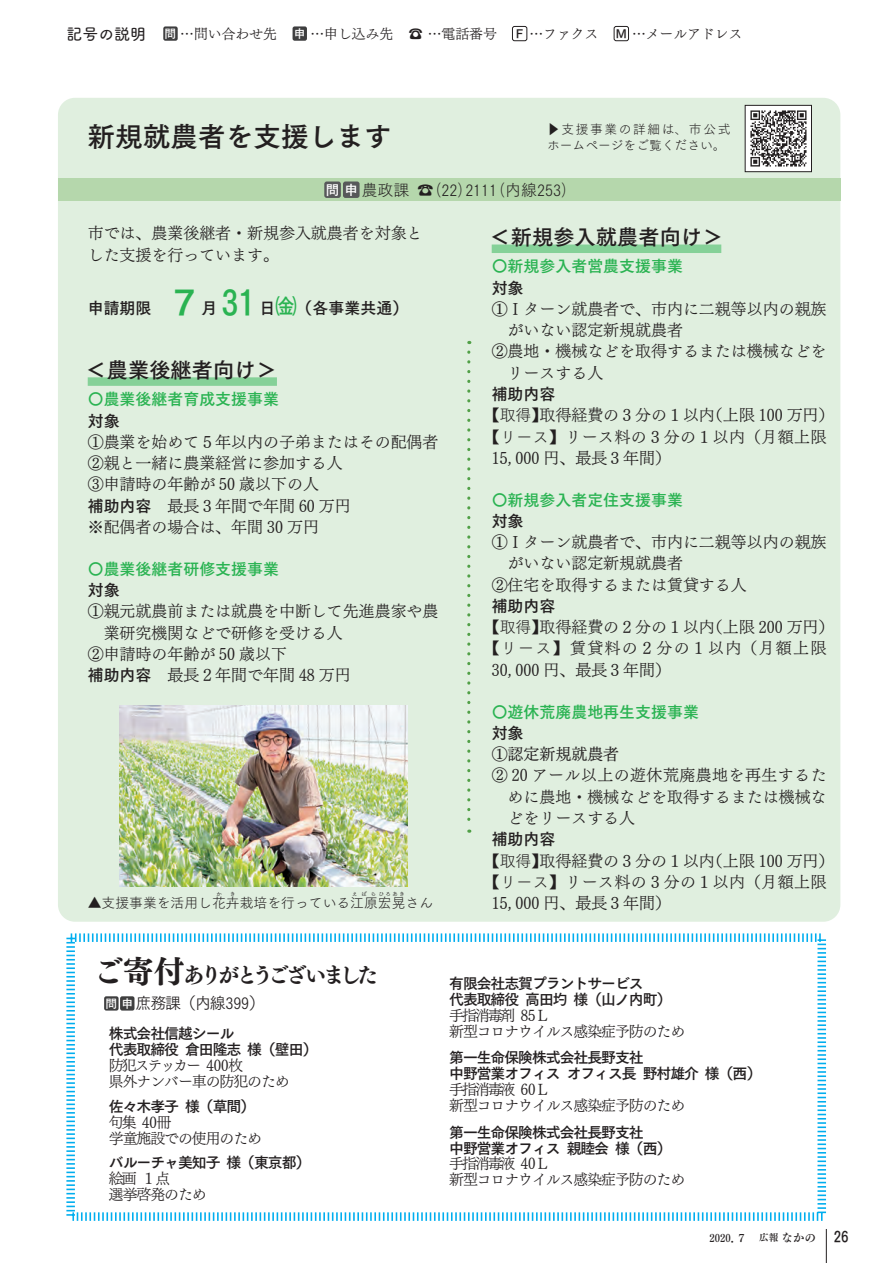
<style>
.page{position:relative;width:893px;height:1263px;background:#fff}
.page>*{position:absolute;margin:0;border:0;box-sizing:border-box;transform-origin:0 0}
.t1{font:34.05px "Tsuku Go Pro B";color:#2ab352}
.t2{font:27.6px "Tsuku Go Pro B";color:#231f20}
.t3{font:21.3px "Tsuku Go Pro B";color:#231f20}
.t4{font:21.3px "UD Mincho Pro B";letter-spacing:-.185em;color:#231f20}
.t5{font:15.9px/21.3px "UD Mincho Pro L";color:#231f20}
.t6{font:15.9px/21.3px "UD Mincho Pro L";letter-spacing:.025em;color:#231f20}
.t7{font:15.9px "Tsuku Go Pro B";color:#2ab352}
.t8{font:15.9px "Tsuku Go Pro B";color:#231f20}
.t9{font:15.9px/21.3px "UD Mincho Pro L";letter-spacing:.085em;color:#231f20}
.t10{font:15.9px "Tsuku Go Pro L";color:#231f20}
.t11{font:15.9px "Tsuku Go Pro R";letter-spacing:-.05em;color:#231f20}
.t12{font:15.9px "UD Mincho Pro M";color:#231f20}
.t13{font:15.9px "Tsuku A Rd Gothic Std D";color:#231f20}
.t14{font:14.85px/15.9px "Tsuku Go Pro B";letter-spacing:-.07em;color:#231f20}
.t15{font:14.85px/15.9px "UD Mincho Pro L";letter-spacing:-.07em;color:#231f20}
.t16{font:13.8px "UD Mincho Pro L";color:#231f20}
.t17{font:13.8px "Tsuku Go Pro L";color:#231f20}
.t18{font:13.5px "Tsuku Go Pro B";color:#fff}
.t19{font:12.75px/15.9px "Tsuku Go Pro L";color:#231f20}
.t20{font:11.7px "Tsuku Go Pro B";color:#fff}
.t21{font:11.7px "Tsuku Min Pro B";color:#231f20}
.t22{font:11.7px "Tsuku Go Pro B";color:#231f20}
.t23{font:10.65px "Tsuku Min Pro B";color:#231f20}
.t24{font:9.6px "Tsuku Min Pro B";color:#231f20}
.t25{font:5.25px "Tsuku Go Pro L";letter-spacing:.3em;color:#231f20}
.s1{font-size:21.3px;color:#2ab352}
.s2{font-size:15.9px;color:#231f20}
.s3{font-family:"Tsuku Go Pro B"}
.s4{font-family:"UD Mincho Pro M"}
.s5{font-family:"Tsuku Go Pro L"}
.s6{font-size:30.9px}
</style>
<div class="page">
<div style="left:58px;top:98px;width:782px;height:824px;background:#e0efdf;border-radius:17px"></div>
<img style="left:119px;top:705px;width:288px;height:181px">
<hr style="left:826px;top:1229px;width:1px;height:34px;background:#231f20">
<div style="left:163px;top:26px;width:15px;height:15px;background:#3e3e3f;border-radius:2px"></div>
<div style="left:293px;top:26px;width:14px;height:15px;background:#3e3e3f;border-radius:2px"></div>
<div style="left:512px;top:26px;width:15px;height:15px;border:1px solid #231f20;border-radius:2px"></div>
<div style="left:614px;top:26px;width:15px;height:15px;border:1px solid #231f20;border-radius:2px"></div>
<svg style="left:66px;top:933px;width:761px;height:288px"></svg>
<div style="left:104px;top:996px;width:15px;height:14px;background:#3e3e3f;border-radius:2px"></div>
<div style="left:120px;top:996px;width:14px;height:14px;background:#3e3e3f;border-radius:2px"></div>
<img style="left:747px;top:107px;width:63px;height:63px">
<div style="left:745px;top:105px;width:67px;height:67px;border:1px solid #231f20"></div>
<div style="left:58px;top:178px;width:782px;height:23px;background:#b5d7ac"></div>
<div style="left:324px;top:181px;width:17px;height:17px;background:#57585a;border-radius:2px"></div>
<div style="left:343px;top:181px;width:17px;height:17px;background:#57585a;border-radius:2px"></div>
<svg style="left:467px;top:352px;width:3px;height:481px"></svg>
<div style="left:88px;top:377px;width:189px;height:9px;background:#85d198"></div>
<div style="left:492px;top:244px;width:229px;height:9px;background:#85d198"></div>
<p class="t13" style="left:66px;top:21px;width:81px">記号の説明</p>
<p class="t20" style="left:294px;top:23px;width:12px">申</p>
<p class="t16" style="left:180px;top:23px;width:98px">…問い合わせ先</p>
<p class="t16" style="left:529px;top:23px;width:71px">…ファクス</p>
<p class="t16" style="left:409px;top:23px;width:90px">☎ …電話番号</p>
<p class="t22" style="left:615px;top:23px;width:12px">Ｍ</p>
<p class="t16" style="left:310px;top:23px;width:84px">…申し込み先</p>
<p class="t16" style="left:632px;top:23px;width:112px">…メールアドレス</p>
<p class="t20" style="left:165px;top:23px;width:12px">問</p>
<p class="t22" style="left:514px;top:23px;width:11px">Ｆ</p>
<p class="t19" style="left:547px;top:120px;width:185px">▶支援事業の詳細は、市公式ホームページをご覧ください。</p>
<h2 class="t2" style="left:88px;top:112px;width:306px">新規就農者を支援します</h2>
<p class="t18" style="left:345px;top:178px;width:13px">申</p>
<p class="t10" style="left:362px;top:176px;width:209px">農政課　☎（22）2111( 内線253）</p>
<p class="t18" style="left:326px;top:178px;width:14px">問</p>
<p class="t5" style="left:88px;top:222px;width:336px">市では、農業後継者・新規参入就農者を対象とした支援を行っています。</p>
<p class="t8" style="left:259px;top:294px;width:150px">日<span class="s1">㈮</span>（各事業共通(</p>
<h1 class="t1" style="left:221px;top:273px;width:36px">31</h1>
<h1 class="t1" style="left:151px;top:273px;width:51px">７<span class="s2">　</span></h1>
<p class="t8" style="left:88px;top:294px;width:65px">申請期限</p>
<p class="t8" style="left:201px;top:294px;width:17px">月</p>
<h3 class="t3" style="left:86px;top:351px;width:193px">＜農業後継者向け&lt;</h3>
<p class="t7" style="left:88px;top:385px;width:193px">〇農業後継者育成支援事業</p>
<p class="t8" style="left:88px;top:407px;width:33px">対象</p>
<p class="t5" style="left:88px;top:431px;width:352px">①農業を始めて５年以内の子弟またはその配偶者<br>②親と一緒に農業経営に参加する人<br>③申請時の年齢が 50 歳以下の人<br><span class="s3">補助内容</span>　最長３年間で年間 60 万円<br>※配偶者の場合は、年間 30 万円</p>
<p class="t7" style="left:88px;top:555px;width:193px">〇農業後継者研修支援事業</p>
<p class="t8" style="left:88px;top:576px;width:33px">対象</p>
<p class="t5" style="left:88px;top:600px;width:352px">①親元就農前または就農を中断して先進農家や農</p>
<p class="t5" style="left:104px;top:621px;width:241px">業研究機関などで研修を受ける人</p>
<p class="t5" style="left:88px;top:643px;width:201px">②申請時の年齢が 50 歳以下</p>
<p class="t5" style="left:88px;top:664px;width:265px"><span class="s3">補助内容</span>　最長２年間で年間 48 万円</p>
<p class="t25" style="left:216px;top:889px;width:7px">か</p>
<p class="t25" style="left:230px;top:889px;width:7px">き</p>
<p class="t25" style="left:352px;top:889px;width:25px">えばら</p>
<p class="t25" style="left:379px;top:889px;width:28px">ひろあき</p>
<p class="t17" style="left:88px;top:892px;width:347px">▲支援事業を活用し花卉栽培を行っている江原宏晃さん</p>
<h3 class="t3" style="left:490px;top:219px;width:235px">＜新規参入就農者向け&lt;</h3>
<p class="t7" style="left:492px;top:253px;width:193px">〇新規参入者営農支援事業</p>
<p class="t8" style="left:492px;top:274px;width:33px">対象</p>
<p class="t5" style="left:492px;top:298px;width:336px"><span class="s4">①</span>Ｉターン就農者で、市内に二親等以内の親族</p>
<p class="t5" style="left:508px;top:319px;width:177px">がいない認定新規就農者</p>
<p class="t5" style="left:492px;top:340px;width:336px">②農地・機械などを取得するまたは機械などを</p>
<p class="t5" style="left:508px;top:362px;width:97px">リースする人</p>
<p class="t8" style="left:492px;top:380px;width:65px">補助内容</p>
<p class="t5" style="left:707px;top:404px;width:129px">（上限 100 万円(</p>
<p class="t5" style="left:539px;top:404px;width:177px">取得経費の３分の１以内</p>
<p class="t10" style="left:484px;top:402px;width:65px">【取得】</p>
<p class="t6" style="left:492px;top:425px;width:336px;text-indent:-8px"><span class="s5">【リース】</span>リース料の３分の１以内（月額上限<br>15,000 円、最長３年間(</p>
<p class="t7" style="left:492px;top:486px;width:193px">〇新規参入者定住支援事業</p>
<p class="t8" style="left:492px;top:507px;width:33px">対象</p>
<p class="t5" style="left:492px;top:531px;width:336px"><span class="s4">①</span>Ｉターン就農者で、市内に二親等以内の親族</p>
<p class="t5" style="left:508px;top:552px;width:177px">がいない認定新規就農者</p>
<p class="t5" style="left:492px;top:573px;width:257px">②住宅を取得するまたは賃貸する人</p>
<p class="t8" style="left:492px;top:592px;width:65px">補助内容</p>
<p class="t5" style="left:707px;top:616px;width:129px">（上限 200 万円(</p>
<p class="t5" style="left:539px;top:616px;width:177px">取得経費の２分の１以内</p>
<p class="t10" style="left:484px;top:614px;width:65px">【取得】</p>
<p class="t9" style="left:492px;top:637px;width:336px;text-indent:-8px"><span class="s5">【リース】</span>賃貸料の２分の１以内（月額上限<br>30,000 円、最長３年間(</p>
<p class="t7" style="left:492px;top:698px;width:209px">〇遊休荒廃農地再生支援事業</p>
<p class="t8" style="left:492px;top:719px;width:33px">対象</p>
<p class="t12" style="left:492px;top:742px;width:129px">①認定新規就農者</p>
<p class="t5" style="left:508px;top:764px;width:320px;text-align:justify;text-indent:-16px">② 20 アール以上の遊休荒廃農地を再生するために農地・機械などを取得するまたは機械などをリースする人</p>
<p class="t8" style="left:492px;top:825px;width:65px">補助内容</p>
<p class="t5" style="left:707px;top:849px;width:129px">（上限 100 万円(</p>
<p class="t5" style="left:539px;top:849px;width:177px">取得経費の３分の１以内</p>
<p class="t10" style="left:484px;top:847px;width:65px">【取得】</p>
<p class="t6" style="left:492px;top:870px;width:336px;text-indent:-8px"><span class="s5">【リース】</span>リース料の３分の１以内（月額上限<br>15,000 円、最長３年間(</p>
<h3 class="t4" style="left:93px;top:958px;width:287px"><span class="s6">ご寄付</span>ありがとうございました</h3>
<p class="t20" style="left:121px;top:993px;width:12px">申</p>
<p class="t20" style="left:105px;top:993px;width:12px">問</p>
<p class="t11" style="left:121px;top:990px;width:146px">　庶務課（内線399）</p>
<p class="t14" style="left:109px;top:1024px;width:210px">株式会社信越シール<br>代表取締役　倉田隆志様　 （壁田(</p>
<p class="t15" style="left:109px;top:1057px;width:182px">防犯ステッカー　400枚<br>県外ナンバー車の防犯のため</p>
<p class="t14" style="left:109px;top:1096px;width:148px">佐々木孝子様　 （草間(</p>
<p class="t15" style="left:109px;top:1113px;width:155px">句集　40冊<br>学童施設での使用のため</p>
<p class="t14" style="left:109px;top:1153px;width:203px">バルーチャ美知子様　 （東京都(</p>
<p class="t15" style="left:109px;top:1170px;width:99px">絵画１　 点<br>選挙啓発のため</p>
<p class="t14" style="left:449px;top:974px;width:224px">有限会社志賀プラントサービス<br>代表取締役　高田圴様　 （山ノ内町(</p>
<p class="t15" style="left:449px;top:1007px;width:238px">手指消毒剤　85Ｌ<br>新型コロナウイルス感染症予防のため</p>
<p class="t14" style="left:449px;top:1048px;width:314px">第一生命保険株式会社長野支社<br>中野営業オフィス　オフィス長　野村雄介様　 （西(</p>
<p class="t15" style="left:449px;top:1081px;width:238px">手指消毒液　60Ｌ<br>新型コロナウイルス感染症予防のため</p>
<p class="t14" style="left:449px;top:1122px;width:224px">第一生命保険株式会社長野支社<br>中野営業オフィス　親睦会様　 （西(</p>
<p class="t15" style="left:449px;top:1155px;width:238px">手指消毒液　40Ｌ<br>新型コロナウイルス感染症予防のため</p>
<p class="t23" style="left:709px;top:1229px;width:39px">２０20．７</p>
<p class="t21" style="left:781px;top:1229px;width:37px">なかの</p>
<p class="t24" style="left:759px;top:1230px;width:21px">広報</p>
<p class="t14" style="left:834px;top:1227px;width:16px">26</p>
</div>
